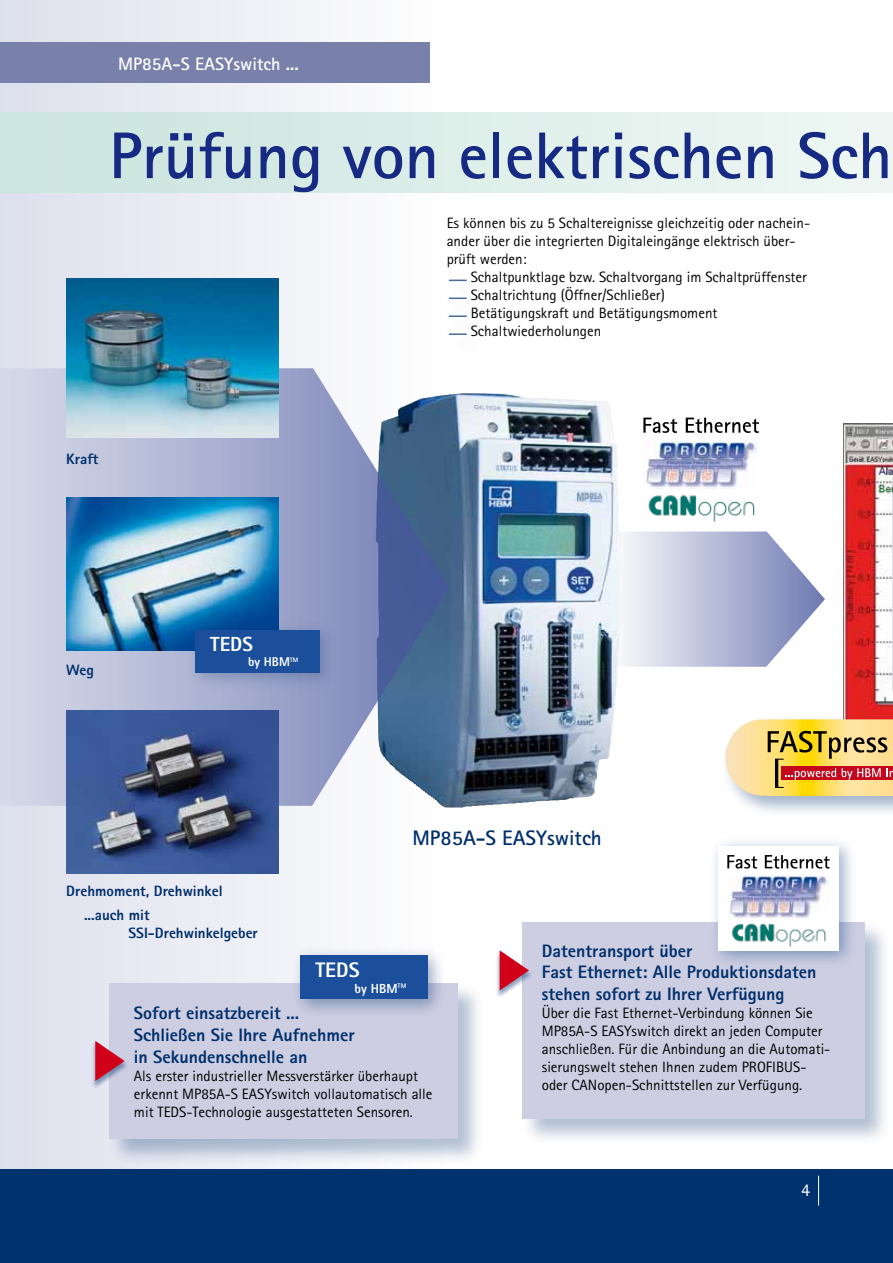
<style>
.page{position:relative;width:893px;height:1263px;background:#fff}
.page>*{position:absolute;margin:0;border:0;box-sizing:border-box;transform-origin:0 0}
.t1{font:700 66px "Rotis Sans Serif";color:#162983}
.t2{font:700 21px "Rotis Sans Serif";color:#002f6b}
.t3{font:800 21px "Rotis Sans Serif";color:#fff}
.t4{font:800 20.4px "Rotis Sans Serif";color:#fff}
.t5{font:800 18px/21.6px "Rotis Sans Serif";color:#002f6b}
.t6{font:700 18px "Rotis Sans Serif";color:#fff}
.t7{font:18px "Agfa Rotis Sans Serif";color:#fff}
.t8{font:15px/18px "Rotis Sans Serif";color:#000}
.t9{font:800 15px/24px "Rotis Sans Serif";color:#002f6b}
.t10{font:800 13.2px "Rotis Sans Serif";color:#fff}
.t11{font:800 12.75px "Rotis Sans Serif";color:#fff}
</style>
<div class="page">
<div style="left:0;top:0;width:449px;height:1186px;background:linear-gradient(to right,#dbdeeb,#fdfefe)"></div>
<svg style="left:624px;top:531px;width:201px;height:136px"></svg>
<img style="left:376px;top:394px;width:244px;height:413px">
<img style="left:844px;top:424px;width:49px;height:290px">
<div style="left:720px;top:714px;width:173px;height:104px;background:#002f6b;opacity:.35"></div>
<svg style="left:725px;top:719px;width:168px;height:77px"></svg>
<img style="left:648px;top:495px;width:107px;height:26px">
<img style="left:645px;top:441px;width:113px;height:48px">
<svg style="left:643px;top:418px;width:34px;height:15px"></svg>
<svg style="left:686px;top:418px;width:73px;height:15px"></svg>
<svg style="left:0;top:368px;width:449px;height:438px"></svg>
<img style="left:66px;top:279px;width:213px;height:158px">
<img style="left:66px;top:497px;width:213px;height:154px">
<img style="left:66px;top:711px;width:213px;height:162px">
<div style="left:107px;top:981px;width:378px;height:184px;background:#002f6b;opacity:.3"></div>
<div style="left:109px;top:983px;width:349px;height:156px;background:#cdcee2"></div>
<div style="left:520px;top:920px;width:371px;height:226px;background:#002f6b;opacity:.3"></div>
<div style="left:522px;top:922px;width:342px;height:197px;background:#cdcee2"></div>
<div style="left:709px;top:836px;width:149px;height:133px;background:#003882;opacity:.4"></div>
<div style="left:719px;top:846px;width:120px;height:104px;background:#fff"></div>
<img style="left:732px;top:923px;width:95px;height:24px">
<img style="left:729px;top:876px;width:99px;height:42px">
<svg style="left:727px;top:855px;width:30px;height:13px"></svg>
<svg style="left:765px;top:855px;width:65px;height:13px"></svg>
<div style="left:290px;top:945px;width:157px;height:73px;background:#002f6b;opacity:.4"></div>
<div style="left:300px;top:955px;width:128px;height:44px;background:#1c4f9b"></div>
<div style="left:186px;top:620px;width:152px;height:71px;background:#002f6b;opacity:.25"></div>
<div style="left:196px;top:630px;width:124px;height:43px;background:#1c4f9b"></div>
<div style="left:0;top:43px;width:429px;height:40px;background:#7980aa"></div>
<div style="left:0;top:1169px;width:893px;height:94px;background:#00336e"></div>
<svg style="left:818px;top:1176px;width:1px;height:29px"></svg>
<div style="left:0;top:112px;width:893px;height:80px;background:linear-gradient(to right,#cae4dd,#eff7f4)"></div>
<div style="left:495px;top:950px;width:38px;height:49px;background:#002f6b;opacity:.45"></div>
<svg style="left:500px;top:950px;width:29px;height:40px"></svg>
<div style="left:445px;top:274px;width:42px;height:29px;background:#fefefe"></div>
<svg style="left:449px;top:280px;width:18px;height:1px"></svg>
<div style="left:445px;top:292px;width:42px;height:29px;background:#fdfdfd"></div>
<svg style="left:449px;top:298px;width:18px;height:1px"></svg>
<div style="left:445px;top:310px;width:42px;height:29px;background:#fdfdfd"></div>
<svg style="left:449px;top:315px;width:18px;height:2px"></svg>
<div style="left:445px;top:328px;width:42px;height:29px;background:#fefefe"></div>
<svg style="left:449px;top:333px;width:18px;height:2px"></svg>
<div style="left:91px;top:1041px;width:37px;height:49px;background:#002f6b;opacity:.45"></div>
<svg style="left:95px;top:1041px;width:30px;height:40px"></svg>
<p class="t6" style="left:118px;top:52px;width:182px">MP85A-S EASYswitch ...</p>
<h1 class="t1" style="left:109px;top:114px;width:785px">Prüfung von elektrischen Sch</h1>
<p class="t9" style="left:66px;top:446px;width:34px">Kraft</p>
<p class="t9" style="left:66px;top:658px;width:29px">Weg</p>
<h3 class="t4" style="left:210px;top:631px;width:44px">TEDS</h3>
<p class="t11" style="left:248px;top:654px;width:52px">by HBM<sup>TM</sup></p>
<p class="t9" style="left:84px;top:878px;width:140px;text-indent:-18px">Drehmoment, Drehwinkel ...auch mit</p>
<p class="t9" style="left:128px;top:920px;width:131px">SSI-Drehwinkelgeber</p>
<p class="t8" style="left:447px;top:213px;width:365px">Es können bis zu 5 Schaltereignisse gleichzeitig oder nachein&shy;ander über die integrierten Digitaleingänge elektrisch über&shy;prüft werden:</p>
<p class="t8" style="left:471px;top:267px;width:338px">Schaltpunktlage bzw. Schaltvorgang im Schaltprüffenster Schaltrichtung (Öffner/Schließer)<br>Betätigungskraft und Betätigungsmoment Schaltwiederholungen</p>
<h2 class="t2" style="left:412px;top:825px;width:191px">MP85A-S EASYswitch</h2>
<h2 class="t3" style="left:316px;top:956px;width:46px">TEDS</h2>
<p class="t10" style="left:354px;top:980px;width:53px">by HBM<sup>TM</sup></p>
<p class="t5" style="left:134px;top:1002px;width:223px">Sofort einsatzbereit ...<br>Schließen Sie Ihre Aufnehmer in Sekundenschnelle an</p>
<p class="t8" style="left:134px;top:1066px;width:300px">Als erster industrieller Messverstärker überhaupt erkennt MP85A-S EASYswitch vollautomatisch alle mit TEDS-Technologie ausgestatteten Sensoren.</p>
<p class="t5" style="left:542px;top:940px;width:276px">Datentransport über<br>Fast Ethernet: Alle Produktionsdaten stehen sofort zu Ihrer Verfügung</p>
<p class="t8" style="left:542px;top:1004px;width:290px">Über die Fast Ethernet-Verbindung können Sie MP85A-S EASYswitch direkt an jeden Computer anschließen. Für die Anbindung an die Automati&shy;sierungswelt stehen Ihnen zudem PROFIBUS&shy;oder CANopen-Schnittstellen zur Verfügung.</p>
<p class="t7" style="left:801px;top:1179px;width:10px">4</p>
</div>
